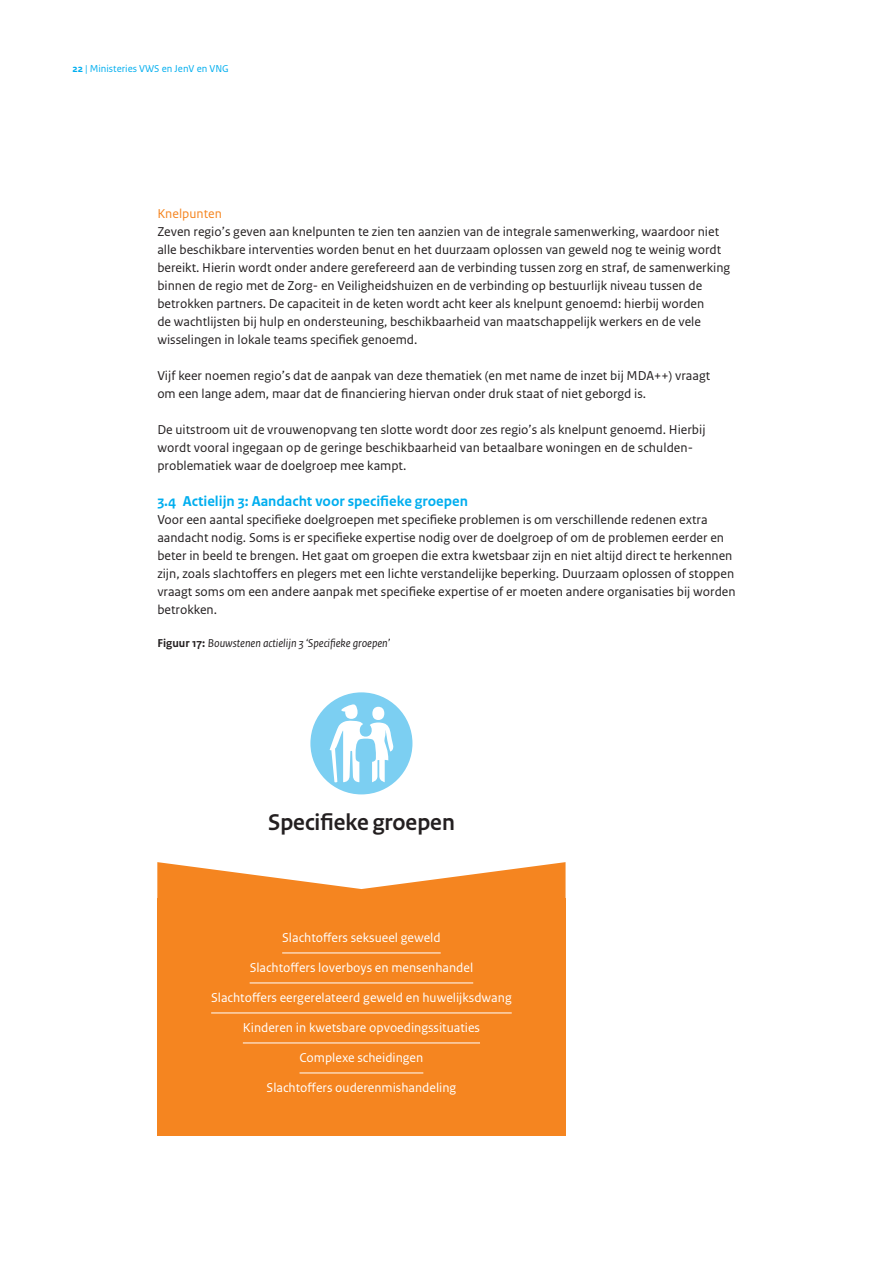
<style>
.page{position:relative;width:893px;height:1263px;background:#fff}
.page>*{position:absolute;margin:0;border:0;box-sizing:border-box;transform-origin:0 0}
._20_RO_Kader_Kop_Cya{font:700 24px "Rijksoverheid Sans Heading";color:#231f20}
._05_RO_Alineakop{font:700 15px "Rijksoverheid Sans Text";color:#00aeef}
._10_RO_Broodtekst{font:13.5px/18px "Rijksoverheid Sans Text";color:#231f20}
._25_RO_Kader_Broodte{font:13.5px "Rijksoverheid Sans Text";color:#fff}
._06_RO_Subalineakop{font:13.5px "Rijksoverheid Sans Text";color:#f58520}
._13_RO_Fotobijschrif{font:italic 12px "Rijksoverheid Sans Text";color:#231f20}
.t1{font:10.5px "Rijksoverheid Sans Text";color:#00aeef}
.s1{font-weight:700}
.s2{font-weight:700;font-style:normal}
</style>
<div class="page">
<div style="left:310px;top:692px;width:102px;height:102px;background:#7ccff2;border-radius:50%"></div>
<svg style="left:330px;top:704px;width:64px;height:79px"></svg>
<svg style="left:157px;top:862px;width:409px;height:36px"></svg>
<div style="left:157px;top:898px;width:409px;height:237px;background:#f58520"></div>
<hr style="left:282px;top:953px;width:159px;height:1px;background:#fff">
<hr style="left:250px;top:983px;width:223px;height:1px;background:#fff">
<hr style="left:211px;top:1013px;width:301px;height:1px;background:#fff">
<hr style="left:243px;top:1043px;width:237px;height:1px;background:#fff">
<hr style="left:300px;top:1073px;width:123px;height:1px;background:#fff">
<p class="t1" style="left:73px;top:63px;width:158px"><span class="s1">22</span> | Ministeries VWS en JenV en VNG</p>
<p class="_06_RO_Subalineakop" style="left:157px;top:206px;width:66px">Knelpunten</p>
<p class="_10_RO_Broodtekst" style="left:157px;top:223px;width:574px">Zeven regio’s geven aan knelpunten te zien ten aanzien van de integrale samenwerking, waardoor niet alle beschikbare interventies worden benut en het duurzaam oplossen van geweld nog te weinig wordt bereikt. Hierin wordt onder andere gerefereerd aan de verbinding tussen zorg en straf, de samenwerking binnen de regio met de Zorg- en Veiligheidshuizen en de verbinding op bestuurlijk niveau tussen de betrokken partners. De capaciteit in de keten wordt acht keer als knelpunt genoemd: hierbij worden<br>de wachtlijsten bij hulp en ondersteuning, beschikbaarheid van maatschappelijk werkers en de vele wisselingen in lokale teams specifiek genoemd.</p>
<p class="_10_RO_Broodtekst" style="left:157px;top:367px;width:554px">Vijf keer noemen regio’s dat de aanpak van deze thematiek (en met name de inzet bij MDA++) vraagt om een lange adem, maar dat de financiering hiervan onder druk staat of niet geborgd is.</p>
<p class="_10_RO_Broodtekst" style="left:157px;top:421px;width:550px">De uitstroom uit de vrouwenopvang ten slotte wordt door zes regio’s als knelpunt genoemd. Hierbij wordt vooral ingegaan op de geringe beschikbaarheid van betaalbare woningen en de schulden&shy;problematiek waar de doelgroep mee kampt.</p>
<p class="_05_RO_Alineakop" style="left:157px;top:492px;width:312px">3.4 Actielijn 3: Aandacht voor specifieke groepen</p>
<p class="_10_RO_Broodtekst" style="left:157px;top:511px;width:580px">Voor een aantal specifieke doelgroepen met specifieke problemen is om verschillende redenen extra aandacht nodig. Soms is er specifieke expertise nodig over de doelgroep of om de problemen eerder en beter in beeld te brengen. Het gaat om groepen die extra kwetsbaar zijn en niet altijd direct te herkennen zijn, zoals slachtoffers en plegers met een lichte verstandelijke beperking. Duurzaam oplossen of stoppen vraagt soms om een andere aanpak met specifieke expertise of er moeten andere organisaties bij worden betrokken.</p>
<p class="_13_RO_Fotobijschrif" style="left:157px;top:636px;width:234px"><span class="s2">Figuur 17:</span> Bouwstenen actielijn 3 ‘Specifieke groepen’</p>
<p class="_20_RO_Kader_Kop_Cya" style="left:268px;top:809px;width:188px">Specifieke groepen</p>
<p class="_25_RO_Kader_Broodte" style="left:282px;top:930px;width:160px">Slachtoffers seksueel geweld</p>
<p class="_25_RO_Kader_Broodte" style="left:250px;top:960px;width:225px">Slachtoffers loverboys en mensenhandel</p>
<p class="_25_RO_Kader_Broodte" style="left:211px;top:990px;width:302px">Slachtoffers eergerelateerd geweld en huwelijksdwang</p>
<p class="_25_RO_Kader_Broodte" style="left:243px;top:1020px;width:239px">Kinderen in kwetsbare opvoedingssituaties</p>
<p class="_25_RO_Kader_Broodte" style="left:300px;top:1050px;width:125px">Complexe scheidingen</p>
<p class="_25_RO_Kader_Broodte" style="left:267px;top:1080px;width:191px">Slachtoffers ouderenmishandeling</p>
</div>
